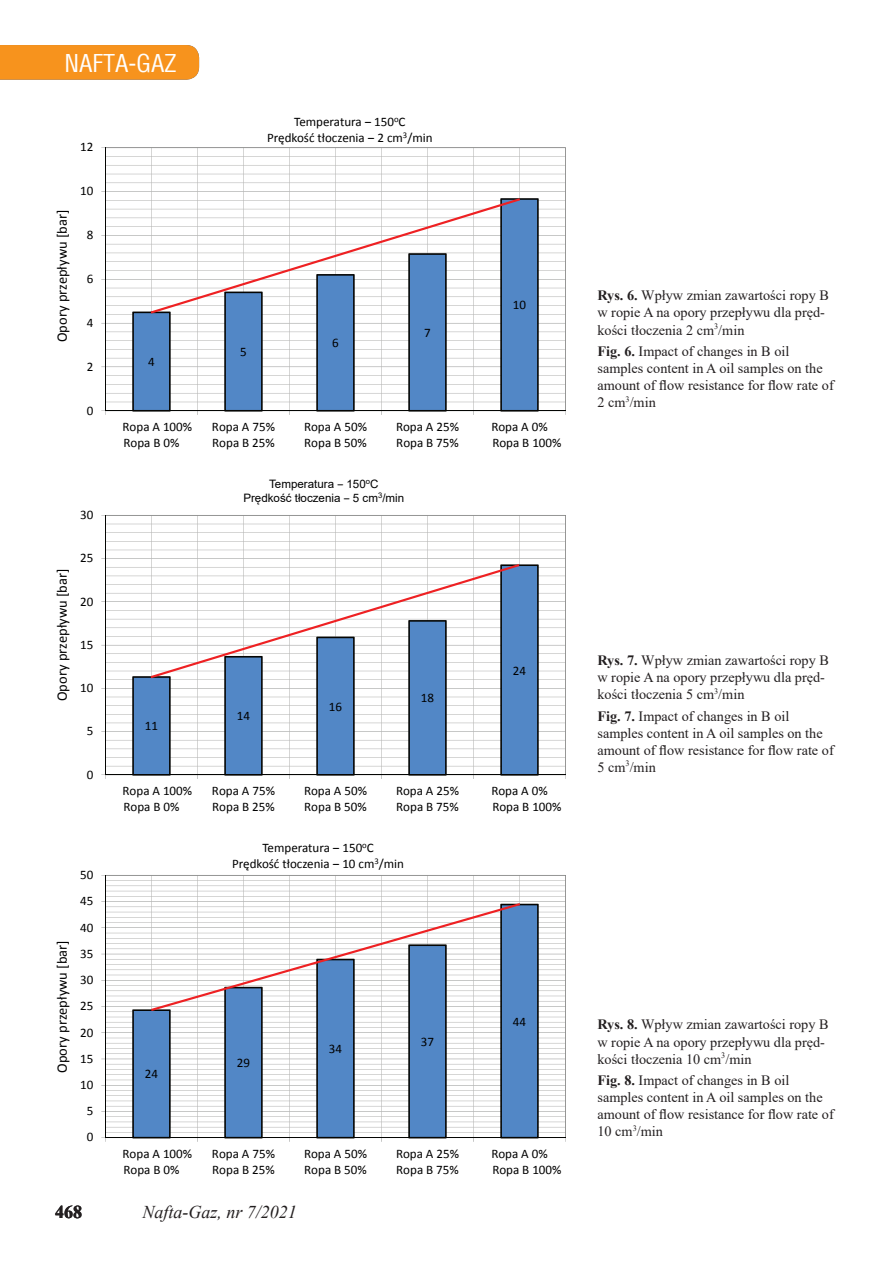
<style>
.page{position:relative;width:893px;height:1263px;background:#fff}
.page>*{position:absolute;margin:0;border:0;box-sizing:border-box;transform-origin:0 0}
.t1{font:24px "Switzerland Condensed";color:#fff}
.t2{font:italic 18px "Times New Roman";color:#231f20}
.t3{font:700 18px "Times New Roman";color:#231f20}
.t4{font:14.4px "Calibri";color:#000}
.t5{font:14.25px/17.1px "Times New Roman";color:#231f20}
.t6{font:13.05px/15.9px "Calibri";color:#000}
.t7{font:11.55px/14.1px "Arial";color:#000;text-align:center}
.s1{font-family:"Calibri"}
.s2{font-weight:700}
</style>
<div class="page">
<div style="left:0;top:45px;width:199px;height:35px;background:#f7931d"></div>
<svg style="left:105px;top:147px;width:461px;height:264px"></svg>
<svg style="left:132px;top:198px;width:407px;height:213px;fill:#5287c6"></svg>
<hr style="left:105px;top:148px;width:1px;height:263px;background:#040503">
<hr style="left:105px;top:411px;width:460px;height:1px;background:#040503">
<svg style="left:151px;top:198px;width:369px;height:217px"></svg>
<svg style="left:106px;top:515px;width:460px;height:260px"></svg>
<svg style="left:132px;top:564px;width:407px;height:211px;fill:#5287c6"></svg>
<hr style="left:105px;top:515px;width:1px;height:260px;background:#040503">
<hr style="left:105px;top:775px;width:460px;height:1px;background:#040503">
<svg style="left:151px;top:564px;width:368px;height:215px"></svg>
<svg style="left:106px;top:875px;width:460px;height:263px"></svg>
<svg style="left:132px;top:904px;width:407px;height:233px;fill:#5287c6"></svg>
<hr style="left:105px;top:875px;width:1px;height:263px;background:#040503">
<hr style="left:105px;top:1137px;width:460px;height:1px;background:#040503">
<svg style="left:151px;top:903px;width:369px;height:239px"></svg>
<h1 class="t1" style="left:64px;top:49px;width:114px">NAFTA-GAZ</h1>
<p class="t6" style="left:80px;top:139px;width:15px">12</p>
<p class="t4" style="left:53px;top:342px;width:134px;rotate:-90deg">Opory przepływu [bar]</p>
<p class="t6" style="left:80px;top:183px;width:15px">10</p>
<p class="t6" style="left:87px;top:227px;width:8px">8</p>
<p class="t6" style="left:87px;top:271px;width:8px">6</p>
<p class="t6" style="left:87px;top:315px;width:8px">4</p>
<p class="t6" style="left:87px;top:358px;width:8px">2</p>
<p class="t6" style="left:87px;top:402px;width:8px">0</p>
<p class="t6" style="left:148px;top:354px;width:8px">4</p>
<p class="t6" style="left:267px;top:113px;width:167px;text-align:center">Temperatura ‒ 150<sup>o</sup>C<br>Prędkość tłoczenia ‒ 2 cm<sup>3</sup>/min</p>
<p class="t6" style="left:240px;top:344px;width:8px">5</p>
<p class="t6" style="left:332px;top:335px;width:8px">6</p>
<p class="t6" style="left:424px;top:325px;width:8px">7</p>
<p class="t6" style="left:513px;top:297px;width:15px">10</p>
<p class="t6" style="left:123px;top:419px;width:71px">Ropa A 100%<br>Ropa B 0%</p>
<p class="t6" style="left:212px;top:419px;width:65px">Ropa A 75%<br>Ropa B 25%</p>
<p class="t6" style="left:304px;top:419px;width:65px">Ropa A 50%<br>Ropa B 50%</p>
<p class="t6" style="left:396px;top:419px;width:65px">Ropa A 25%<br>Ropa B 75%</p>
<p class="t6" style="left:491px;top:419px;width:72px">Ropa A 0%<br>Ropa B 100%</p>
<p class="t6" style="left:80px;top:507px;width:15px">30</p>
<p class="t4" style="left:53px;top:701px;width:134px;rotate:-90deg">Opory przepływu [bar]</p>
<p class="t6" style="left:80px;top:550px;width:15px">25</p>
<p class="t6" style="left:80px;top:593px;width:15px">20</p>
<p class="t6" style="left:80px;top:636px;width:15px">15</p>
<p class="t6" style="left:80px;top:680px;width:15px">10</p>
<p class="t6" style="left:87px;top:723px;width:8px">5</p>
<p class="t6" style="left:87px;top:766px;width:8px">0</p>
<p class="t4" style="left:53px;top:1073px;width:134px;rotate:-90deg">Opory przepływu [bar]</p>
<p class="t6" style="left:80px;top:867px;width:15px">50</p>
<p class="t6" style="left:80px;top:893px;width:15px">45</p>
<p class="t6" style="left:80px;top:919px;width:15px">40</p>
<p class="t6" style="left:80px;top:945px;width:15px">35</p>
<p class="t6" style="left:80px;top:972px;width:15px">30</p>
<p class="t6" style="left:80px;top:998px;width:15px">25</p>
<p class="t6" style="left:80px;top:1024px;width:15px">20</p>
<p class="t6" style="left:80px;top:1050px;width:15px">15</p>
<p class="t6" style="left:80px;top:1077px;width:15px">10</p>
<p class="t6" style="left:87px;top:1103px;width:8px">5</p>
<p class="t6" style="left:87px;top:1129px;width:8px">0</p>
<p class="t6" style="left:145px;top:718px;width:15px">11</p>
<p class="t7" style="left:243px;top:476px;width:162px">Temperatura <span class="s1">‒</span> 150<sup>o</sup>C<br>Prędkość tłoczenia <span class="s1">‒</span> 5 cm<sup>3</sup>/min</p>
<p class="t6" style="left:237px;top:708px;width:15px">14</p>
<p class="t6" style="left:329px;top:698px;width:15px">16</p>
<p class="t6" style="left:421px;top:690px;width:15px">18</p>
<p class="t6" style="left:513px;top:662px;width:15px">24</p>
<p class="t6" style="left:123px;top:783px;width:71px">Ropa A 100%<br>Ropa B 0%</p>
<p class="t6" style="left:212px;top:783px;width:65px">Ropa A 75%<br>Ropa B 25%</p>
<p class="t6" style="left:304px;top:783px;width:65px">Ropa A 50%<br>Ropa B 50%</p>
<p class="t6" style="left:396px;top:783px;width:65px">Ropa A 25%<br>Ropa B 75%</p>
<p class="t6" style="left:491px;top:783px;width:72px">Ropa A 0%<br>Ropa B 100%</p>
<p class="t6" style="left:145px;top:1066px;width:15px">24</p>
<p class="t6" style="left:232px;top:839px;width:174px;text-align:center">Temperatura ‒ 150<sup>o</sup>C<br>Prędkość tłoczenia ‒ 10 cm<sup>3</sup>/min</p>
<p class="t6" style="left:237px;top:1055px;width:15px">29</p>
<p class="t6" style="left:329px;top:1041px;width:15px">34</p>
<p class="t6" style="left:421px;top:1034px;width:15px">37</p>
<p class="t6" style="left:513px;top:1013px;width:15px">44</p>
<p class="t6" style="left:123px;top:1146px;width:71px">Ropa A 100%<br>Ropa B 0%</p>
<p class="t6" style="left:212px;top:1146px;width:65px">Ropa A 75%<br>Ropa B 25%</p>
<p class="t6" style="left:304px;top:1146px;width:65px">Ropa A 50%<br>Ropa B 50%</p>
<p class="t6" style="left:396px;top:1146px;width:65px">Ropa A 25%<br>Ropa B 75%</p>
<p class="t6" style="left:491px;top:1146px;width:72px">Ropa A 0%<br>Ropa B 100%</p>
<p class="t3" style="left:55px;top:1199px;width:28px">468</p>
<p class="t2" style="left:142px;top:1200px;width:156px">Nafta-Gaz, nr 7/2021</p>
<p class="t5" style="left:597px;top:287px;width:233px"><span class="s2">Rys. 6.</span> Wpływ zmian zawartości ropy B w ropie A na opory przepływu dla pręd&shy;kości tłoczenia 2 cm<sup>3</sup>/min</p>
<p class="t5" style="left:597px;top:342px;width:238px"><span class="s2">Fig. 6.</span> Impact of changes in B oil samples content in A oil samples on the amount of flow resistance for flow rate of<br>2 cm<sup>3</sup>/min</p>
<p class="t5" style="left:597px;top:651px;width:233px"><span class="s2">Rys. 7.</span> Wpływ zmian zawartości ropy B w ropie A na opory przepływu dla pręd&shy;kości tłoczenia 5 cm<sup>3</sup>/min</p>
<p class="t5" style="left:597px;top:707px;width:238px"><span class="s2">Fig. 7.</span> Impact of changes in B oil samples content in A oil samples on the amount of flow resistance for flow rate of<br>5 cm<sup>3</sup>/min</p>
<p class="t5" style="left:597px;top:1016px;width:233px"><span class="s2">Rys. 8.</span> Wpływ zmian zawartości ropy B w ropie A na opory przepływu dla pręd&shy;kości tłoczenia 10 cm<sup>3</sup>/min</p>
<p class="t5" style="left:597px;top:1071px;width:238px"><span class="s2">Fig. 8.</span> Impact of changes in B oil samples content in A oil samples on the amount of flow resistance for flow rate of<br>10 cm<sup>3</sup>/min</p>
</div>
